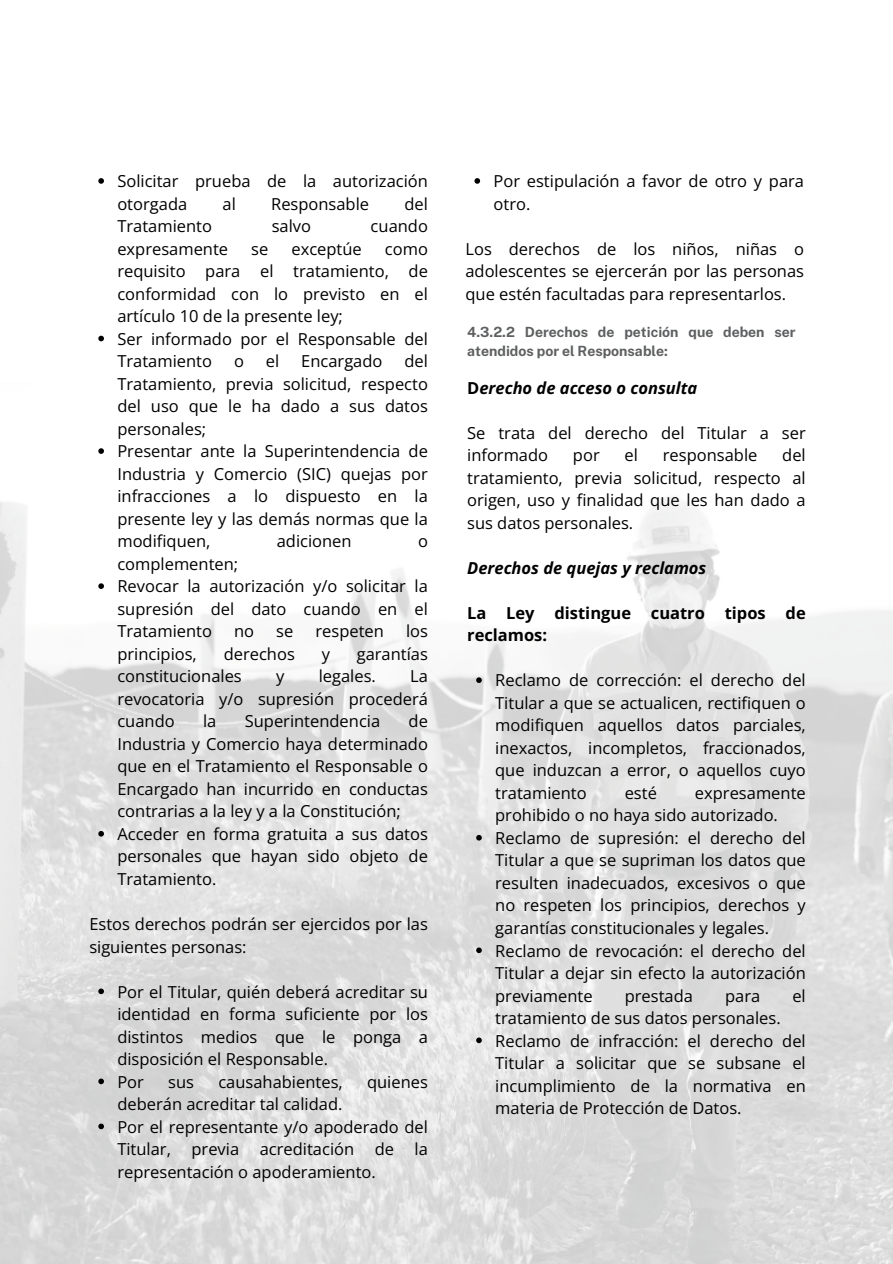
<style>
.page{position:relative;width:893px;height:1264px;background:#fff}
.page>*{position:absolute;margin:0;border:0;box-sizing:border-box;transform-origin:0 0}
.t1{font:16.5px/22.5px "Open Sans";color:#000;text-align:justify}
.t2{font:italic 700 16.5px "Open Sans";color:#000}
.t3{font:700 16.5px/22.5px "Open Sans";color:#000}
.t4{font:700 14.1px/19.2px "Public Sans";color:#5d5f60}
.s1{font-style:normal}
</style>
<div class="page">
<img style="left:0;top:180px;width:892px;height:1083px">
<svg style="left:98px;top:178px;width:6px;height:6px"></svg>
<svg style="left:98px;top:336px;width:6px;height:5px"></svg>
<svg style="left:98px;top:448px;width:6px;height:6px"></svg>
<svg style="left:98px;top:583px;width:6px;height:6px"></svg>
<svg style="left:98px;top:831px;width:6px;height:5px"></svg>
<svg style="left:98px;top:988px;width:6px;height:6px"></svg>
<svg style="left:98px;top:1078px;width:6px;height:6px"></svg>
<svg style="left:98px;top:1123px;width:6px;height:6px"></svg>
<svg style="left:474px;top:178px;width:6px;height:6px"></svg>
<svg style="left:476px;top:677px;width:6px;height:6px"></svg>
<svg style="left:476px;top:835px;width:6px;height:5px"></svg>
<svg style="left:476px;top:947px;width:6px;height:6px"></svg>
<svg style="left:476px;top:1037px;width:6px;height:6px"></svg>
<p class="t1" style="left:117px;top:169px;width:312px">Solicitar prueba de la autorización otorgada</p>
<p class="t1" style="left:222px;top:192px;width:15px">al</p>
<p class="t1" style="left:271px;top:192px;width:99px">Responsable</p>
<p class="t1" style="left:404px;top:192px;width:25px">del</p>
<p class="t1" style="left:117px;top:214px;width:96px">Tratamiento</p>
<p class="t1" style="left:272px;top:214px;width:41px">salvo</p>
<p class="t1" style="left:370px;top:214px;width:59px">cuando</p>
<p class="t1" style="left:117px;top:237px;width:112px">expresamente</p>
<p class="t1" style="left:251px;top:237px;width:19px">se</p>
<p class="t1" style="left:291px;top:237px;width:72px">exceptúe</p>
<p class="t1" style="left:117px;top:237px;width:312px;text-indent:267px">como requisito para el tratamiento, de conformidad con lo previsto en el artículo 10 de la presente ley;</p>
<p class="t1" style="left:117px;top:327px;width:312px">Ser informado por el Responsable del<br>Tratamiento</p>
<p class="t1" style="left:117px;top:349px;width:312px;text-indent:287px">del Tratamiento, previa solicitud, respecto del uso que le ha dado a sus datos personales;</p>
<p class="t1" style="left:117px;top:439px;width:312px">Presentar ante la Superintendencia de Industria y Comercio (SIC) quejas por infracciones a lo dispuesto en la presente ley y las demás normas que la modifiquen,</p>
<p class="t1" style="left:234px;top:349px;width:11px">o</p>
<p class="t1" style="left:266px;top:349px;width:15px">el</p>
<p class="t1" style="left:301px;top:349px;width:83px">Encargado</p>
<p class="t1" style="left:277px;top:529px;width:76px">adicionen</p>
<p class="t1" style="left:418px;top:529px;width:11px">o</p>
<p class="t1" style="left:117px;top:552px;width:122px">complementen;</p>
<p class="t1" style="left:117px;top:574px;width:312px">Revocar la autorización y/o solicitar la supresión del dato cuando en el Tratamiento</p>
<p class="t1" style="left:234px;top:619px;width:22px">no</p>
<p class="t1" style="left:276px;top:619px;width:19px">se</p>
<p class="t1" style="left:315px;top:619px;width:70px">respeten</p>
<p class="t1" style="left:406px;top:619px;width:23px">los</p>
<p class="t1" style="left:117px;top:642px;width:81px">principios,</p>
<p class="t1" style="left:224px;top:642px;width:73px">derechos</p>
<p class="t1" style="left:321px;top:642px;width:10px">y</p>
<p class="t1" style="left:357px;top:642px;width:73px">garantías</p>
<p class="t1" style="left:117px;top:664px;width:126px">constitucionales</p>
<p class="t1" style="left:276px;top:664px;width:10px">y</p>
<p class="t1" style="left:319px;top:664px;width:59px">legales.</p>
<p class="t1" style="left:117px;top:664px;width:312px;text-indent:293px">La revocatoria y/o supresión procederá cuando</p>
<p class="t1" style="left:117px;top:709px;width:312px;text-indent:291px">de Industria y Comercio haya determinado que en el Tratamiento el Responsable o Encargado han incurrido en conductas contrarias a la ley y a la Constitución;</p>
<p class="t1" style="left:117px;top:822px;width:312px">Acceder en forma gratuita a sus datos personales que hayan sido objeto de Tratamiento.</p>
<p class="t1" style="left:89px;top:912px;width:340px">Estos derechos podrán ser ejercidos por las siguientes personas:</p>
<p class="t1" style="left:117px;top:979px;width:312px">Por el Titular, quién deberá acreditar su identidad en forma suficiente por los distintos medios que le ponga a disposición el Responsable.</p>
<p class="t1" style="left:117px;top:1069px;width:28px">Por</p>
<p class="t1" style="left:168px;top:1069px;width:27px">sus</p>
<p class="t1" style="left:218px;top:1069px;width:126px">causahabientes,</p>
<p class="t1" style="left:367px;top:1069px;width:62px">quienes</p>
<p class="t1" style="left:117px;top:1092px;width:226px">deberán acreditar tal calidad.</p>
<p class="t1" style="left:117px;top:1114px;width:312px">Por el representante y/o apoderado del Titular, previa acreditación de la representación o apoderamiento.</p>
<p class="t1" style="left:203px;top:709px;width:15px">la</p>
<p class="t1" style="left:245px;top:709px;width:137px">Superintendencia</p>
<p class="t1" style="left:493px;top:169px;width:312px">Por estipulación a favor de otro y para otro.</p>
<p class="t1" style="left:465px;top:237px;width:340px">Los derechos de los niños, niñas o adolescentes se ejercerán por las personas que estén facultadas para representarlos.</p>
<p class="t4" style="left:467px;top:322px;width:330px">4.3.2.2 Derechos de petición que deben ser atendidos por el Responsable:</p>
<p class="t2" style="left:467px;top:376px;width:231px"><span class="s1">D</span>erecho de acceso o consulta</p>
<p class="t1" style="left:467px;top:421px;width:340px">Se trata del derecho del Titular a ser informado</p>
<p class="t1" style="left:467px;top:443px;width:340px;text-indent:315px">del tratamiento, previa solicitud, respecto al origen, uso y finalidad que les han dado a sus datos personales.</p>
<p class="t2" style="left:467px;top:556px;width:241px">Derechos de quejas y reclamos</p>
<p class="t3" style="left:467px;top:601px;width:340px">La Ley distingue cuatro tipos de reclamos:</p>
<p class="t1" style="left:495px;top:668px;width:312px">Reclamo de corrección: el derecho del Titular a que se actualicen, rectifiquen o modifiquen aquellos datos parciales, inexactos, incompletos, fraccionados, que induzcan a error, o aquellos cuyo tratamiento</p>
<p class="t1" style="left:573px;top:443px;width:28px">por</p>
<p class="t1" style="left:624px;top:443px;width:15px">el</p>
<p class="t1" style="left:662px;top:443px;width:96px">responsable</p>
<p class="t1" style="left:624px;top:781px;width:34px">esté</p>
<p class="t1" style="left:495px;top:781px;width:312px;text-indent:200px">expresamente prohibido o no haya sido autorizado.</p>
<p class="t1" style="left:495px;top:826px;width:312px">Reclamo de supresión: el derecho del Titular a que se supriman los datos que resulten inadecuados, excesivos o que no respeten los principios, derechos y garantías constitucionales y legales.</p>
<p class="t1" style="left:495px;top:938px;width:312px">Reclamo de revocación: el derecho del Titular a dejar sin efecto la autorización previamente</p>
<p class="t1" style="left:624px;top:983px;width:70px">prestada</p>
<p class="t1" style="left:725px;top:983px;width:37px">para</p>
<p class="t1" style="left:792px;top:983px;width:15px">el</p>
<p class="t1" style="left:495px;top:1006px;width:287px">tratamiento de sus datos personales.</p>
<p class="t1" style="left:495px;top:1028px;width:312px">Reclamo de infracción: el derecho del Titular a solicitar que se subsane el incumplimiento de la normativa en materia de Protección de Datos.</p>
</div>
